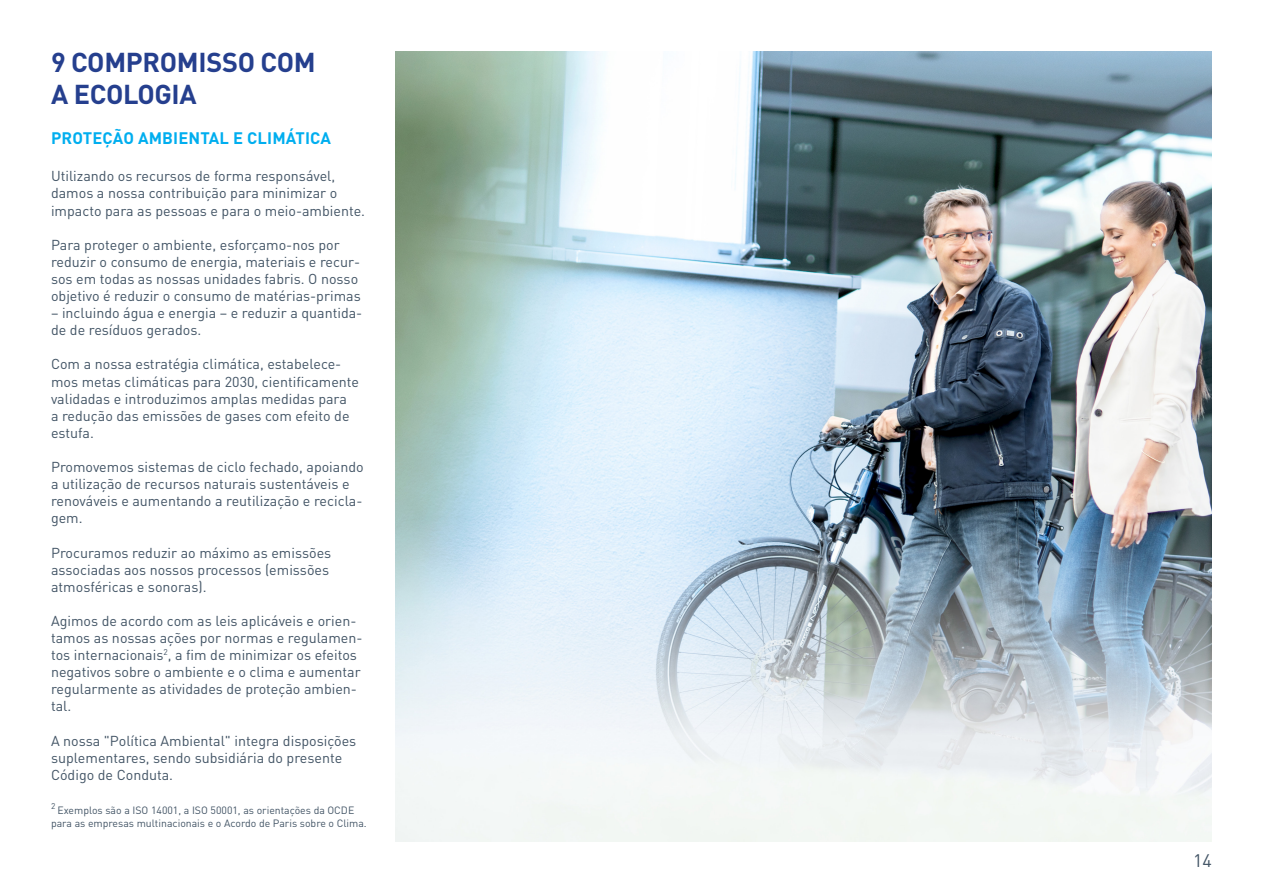
<style>
.page{position:relative;width:1263px;height:893px;background:#fff}
.page>*{position:absolute;margin:0;border:0;box-sizing:border-box;transform-origin:0 0}
.Überschrift{font:700 27px/32.4px "DIN Pro";letter-spacing:-.01em;color:#253f8e}
.t1{font:18px "DIN Pro";color:#425465}
.Zwischenüberschrift{font:700 16.5px "DIN Pro";letter-spacing:.01em;color:#00aeef}
.t2{font:14.25px/17.1px "DIN Pro";color:#425465}
.Fließtext{font:10.5px/12.6px "DIN Pro";color:#425465;text-align:center}
.Fließtext-2{font:8.25px "DIN Pro";color:#425465}
</style>
<div class="page">
<img style="left:395px;top:51px;width:817px;height:791px">
<p class="Überschrift" style="left:51px;top:42px;width:266px">9 COMPROMISSO COM<br>A ECOLOGIA</p>
<p class="Zwischenüberschrift" style="left:51px;top:125px;width:281px">PROTEÇÃO AMBIENTAL E CLIMÁTICA</p>
<p class="t2" style="left:51px;top:166px;width:313px">Utilizando os recursos de forma responsável, damos a nossa contribuição para minimizar o impacto para as pessoas e para o meio-ambiente.</p>
<p class="t2" style="left:51px;top:235px;width:311px">Para proteger o ambiente, esforçamo-nos por reduzir o consumo de energia, materiais e recur&shy;sos em todas as nossas unidades fabris. O nosso objetivo é reduzir o consumo de matérias-primas</p>
<p class="t2" style="left:51px;top:303px;width:313px">– incluindo água e energia – e reduzir a quantida&shy;de de resíduos gerados.</p>
<p class="t2" style="left:51px;top:354px;width:310px">Com a nossa estratégia climática, estabelece&shy;mos metas climáticas para 2030, cientificamente validadas e introduzimos amplas medidas para<br>a redução das emissões de gases com efeito de estufa.</p>
<p class="t2" style="left:51px;top:457px;width:314px">Promovemos sistemas de ciclo fechado, apoiando a utilização de recursos naturais sustentáveis e renováveis e aumentando a reutilização e recicla&shy;gem.</p>
<p class="t2" style="left:51px;top:542px;width:282px">Procuramos reduzir ao máximo as emissões associadas aos nossos processos (emissões atmosféricas e sonoras).</p>
<p class="t2" style="left:51px;top:611px;width:313px">Agimos de acordo com as leis aplicáveis e orien&shy;tamos as nossas ações por normas e regulamen&shy;tos internacionais<sup>2</sup>, a fim de minimizar os efeitos negativos sobre o ambiente e o clima e aumentar regularmente as atividades de proteção ambien&shy;tal.</p>
<p class="t2" style="left:51px;top:731px;width:307px">A nossa "Política Ambiental" integra disposições suplementares, sendo subsidiária do presente<br>Código de Conduta.</p>
<p class="Fließtext-2" style="left:51px;top:800px;width:6px">2</p>
<p class="Fließtext" style="left:51px;top:803px;width:315px">Exemplos são a ISO 14001, a ISO 50001, as orientações da OCDE para as empresas multinacionais e o Acordo de Paris sobre o Clima.</p>
<p class="t1" style="left:1193px;top:847px;width:20px">14</p>
</div>
